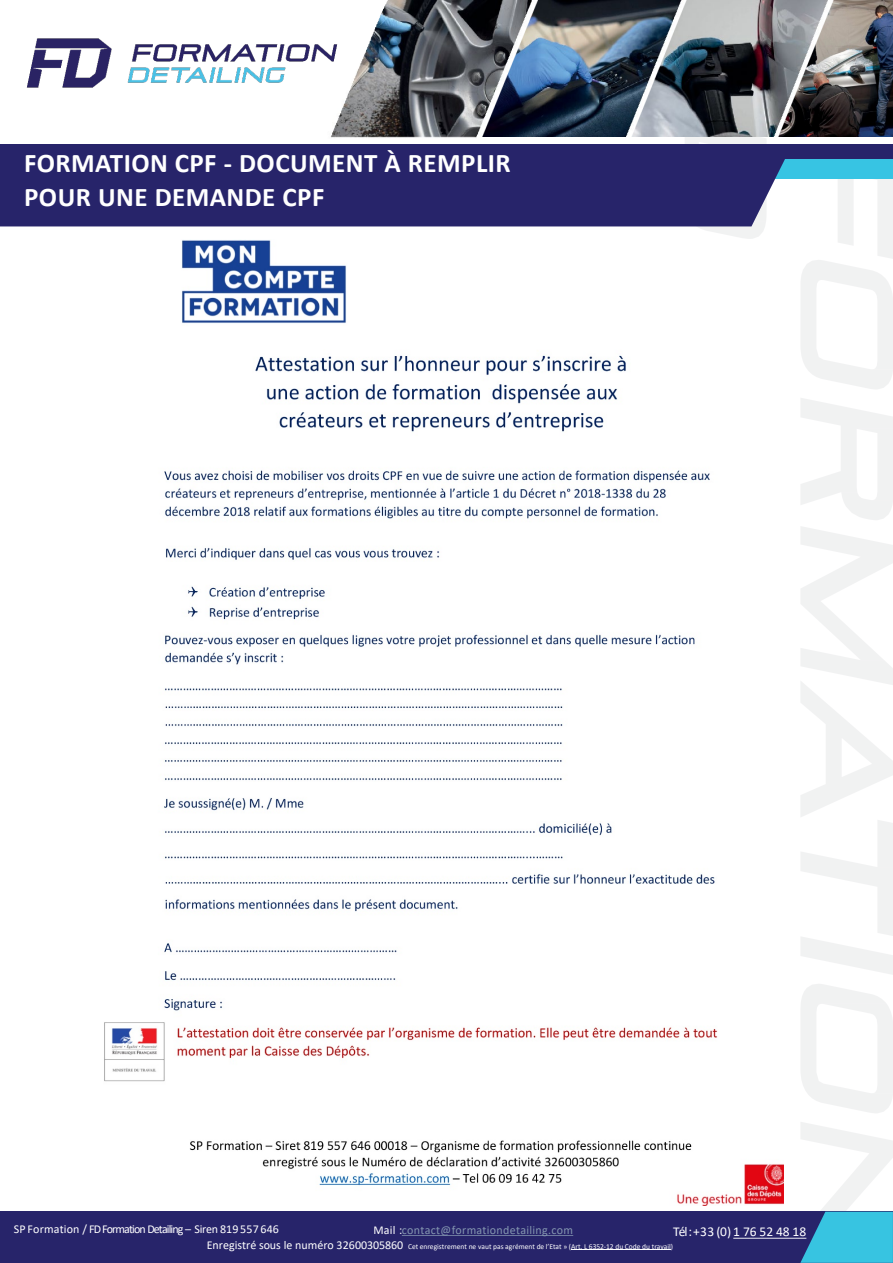
<style>
.page{position:relative;width:893px;height:1263px;background:#fff}
.page>*{position:absolute;margin:0;border:0;box-sizing:border-box;transform-origin:0 0}
.t1{font:700 27px "Calibri";letter-spacing:.015em;color:#fff}
.t2{font:13.5px "Calibri";letter-spacing:.005em;color:#fff}
.t3{font:12px "Calibri";letter-spacing:-.025em;color:#fff}
.t4{font:12px "Calibri";letter-spacing:.025em;color:#8496b0}
.t5{font:7.5px "Calibri";color:#fff}
.s1{font-size:12px}
.s2{color:#fff}
</style>
<div class="page">
<svg style="left:801px;top:179px;width:91px;height:210px"></svg>
<svg style="left:801px;top:398px;width:91px;height:122px"></svg>
<svg style="left:801px;top:527px;width:91px;height:447px"></svg>
<svg style="left:801px;top:984px;width:91px;height:129px"></svg>
<svg style="left:684px;top:137px;width:82px;height:102px"></svg>
<div style="left:407px;top:159px;width:485px;height:20px;background:#37c4e3"></div>
<div style="left:0;top:159px;width:785px;height:67px;background:#27246a"></div>
<div style="left:0;top:144px;width:892px;height:15px;background:#27246a"></div>
<img style="left:833px;top:0;width:59px;height:137px">
<img style="left:686px;top:0;width:147px;height:137px">
<img style="left:537px;top:0;width:149px;height:137px">
<img style="left:363px;top:0;width:174px;height:138px">
<img style="left:26px;top:38px;width:337px;height:100px">
<img style="left:104px;top:240px;width:629px;height:966px">
<div style="left:0;top:1212px;width:892px;height:51px;background:#27246a"></div>
<hr style="left:571px;top:1250px;width:99px;height:1px;background:#fff">
<svg style="left:402px;top:1235px;width:171px;height:1px"></svg>
<svg style="left:733px;top:1122px;width:159px;height:141px"></svg>
<p class="t1" style="left:24px;top:144px;width:488px">FORMATION CPF - DOCUMENT À REMPLIR</p>
<p class="t1" style="left:24px;top:178px;width:302px">POUR UNE DEMANDE CPF</p>
<h3 class="t3" style="left:14px;top:1220px;width:266px">SP Formation / FD Formation Detailing – Siren 819557 646</h3>
<p class="t5" style="left:207px;top:1241px;width:468px"><span class="s1">Enregistré sous le numéro 32600305860</span> Cet enregistrement ne vaut pas agrément de l’Etat » (Art. L 6352-12 du Code du travail)</p>
<p class="t4" style="left:373px;top:1221px;width:201px"><span class="s2">Mail :</span>contact@formationdetailing.com</p>
<p class="t2" style="left:673px;top:1222px;width:135px">Tél:+33 (0) 1 76 52 48 18</p>
</div>
